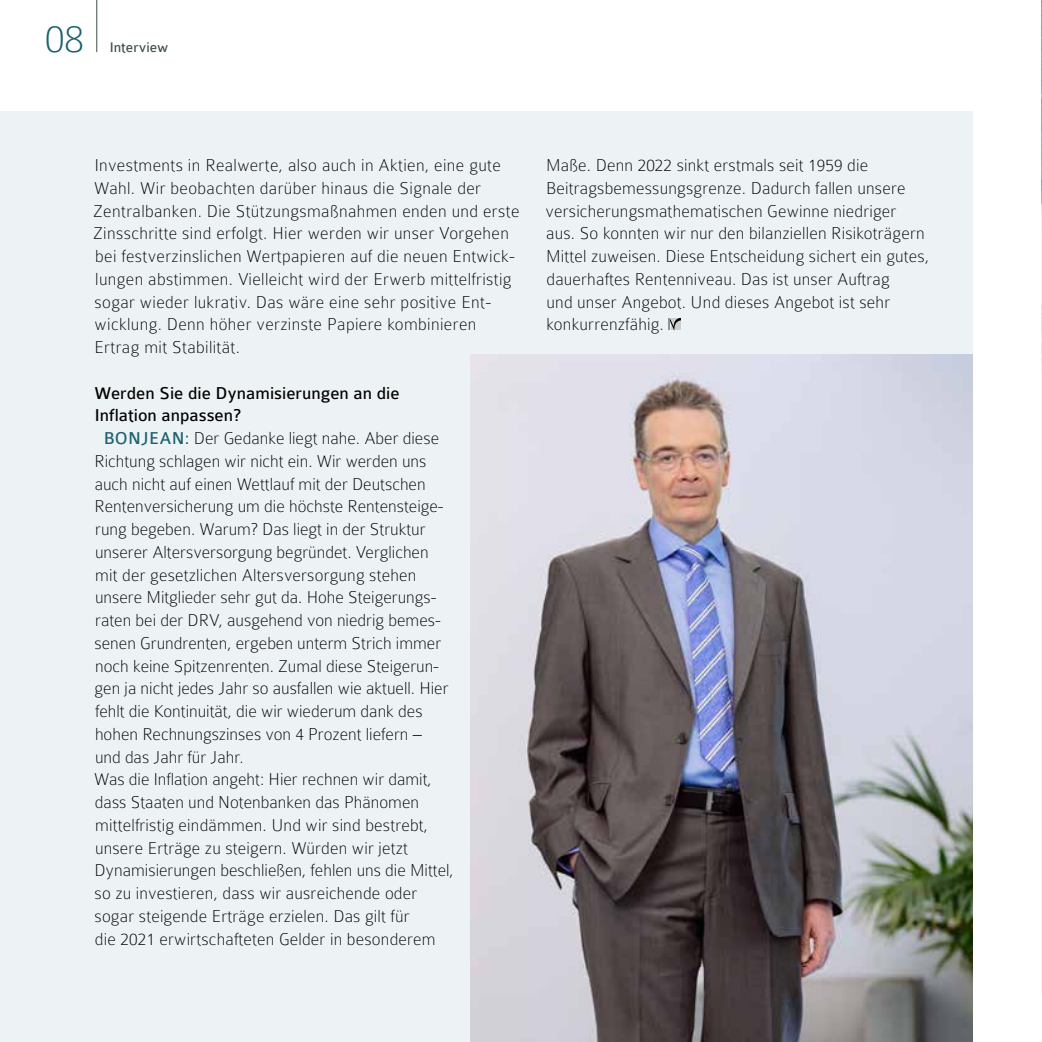
<style>
.page{position:relative;width:1042px;height:1042px;background:#fff}
.page>*{position:absolute;margin:0;border:0;box-sizing:border-box;transform-origin:0 0}
.t1{font:100 42px "Colaborate";color:#1c616f}
.t2{font:100 18.38px/22.8px "Colaborate";letter-spacing:.01em;color:#000}
.t3{font:18.38px "Colaborate";color:#000}
.t4{font:14.88px "Colaborate";color:#3e4d4c}
.s1{font-weight:400;color:#1c616f}
</style>
<div class="page">
<hr style="left:1041px;top:0;width:1px;height:1042px;background:#edf2f4">
<img style="left:1041px;top:0;width:1px;height:352px">
<hr style="left:1041px;top:512px;width:1px;height:530px;background:#fff">
<div style="left:0;top:112px;width:972px;height:930px;background:#edf2f4"></div>
<hr style="left:96px;top:0;width:1px;height:52px;background:#3e4d4c">
<svg style="left:668px;top:318px;width:13px;height:12px"></svg>
<img style="left:470px;top:354px;width:502px;height:688px">
<h1 class="t1" style="left:45px;top:17px;width:40px">08</h1>
<p class="t4" style="left:110px;top:39px;width:60px">Interview</p>
<p class="t2" style="left:93px;top:154px;width:428px">Investments in Realwerte, also auch in Aktien, eine gute Wahl. Wir beobachten darüber hinaus die Signale der Zentralbanken. Die Stützungsmaßnahmen enden und erste Zinsschritte sind erfolgt. Hier werden wir unser Vorgehen bei festverzinslichen Wertpapieren auf die neuen Entwick&shy;lungen abstimmen. Vielleicht wird der Erwerb mittelfristig sogar wieder lukrativ. Das wäre eine sehr positive Ent&shy;wicklung. Denn höher verzinste Papiere kombinieren Ertrag mit Stabilität.</p>
<p class="t3" style="left:94px;top:383px;width:307px">Werden Sie die Dynamisierungen an die</p>
<p class="t3" style="left:95px;top:406px;width:148px">Inflation anpassen?</p>
<p class="t2" style="left:104px;top:427px;width:337px"><span class="s1">BONJEAN:</span> Der Gedanke liegt nahe. Aber diese</p>
<p class="t2" style="left:94px;top:449px;width:333px">Richtung schlagen wir nicht ein. Wir werden uns</p>
<p class="t2" style="left:95px;top:472px;width:332px">auch nicht auf einen Wettlauf mit der Deutschen</p>
<p class="t2" style="left:94px;top:495px;width:351px">Rentenversicherung um die höchste Rentensteige-</p>
<p class="t2" style="left:95px;top:518px;width:332px">rung begeben. Warum? Das liegt in der Struktur</p>
<p class="t2" style="left:95px;top:540px;width:335px">unserer Altersversorgung begründet. Verglichen</p>
<p class="t2" style="left:95px;top:563px;width:323px">mit der gesetzlichen Altersversorgung stehen</p>
<p class="t2" style="left:95px;top:586px;width:343px">unsere Mitglieder sehr gut da. Hohe Steigerungs-</p>
<p class="t2" style="left:95px;top:609px;width:347px">raten bei der DRV, ausgehend von niedrig bemes-</p>
<p class="t2" style="left:95px;top:631px;width:348px">senen Grundrenten, ergeben unterm Strich immer</p>
<p class="t2" style="left:95px;top:654px;width:345px">noch keine Spitzenrenten. Zumal diese Steigerun-</p>
<p class="t2" style="left:95px;top:677px;width:355px">gen ja nicht jedes Jahr so ausfallen wie aktuell. Hier</p>
<p class="t2" style="left:95px;top:700px;width:329px">fehlt die Kontinuität, die wir wiederum dank des</p>
<p class="t2" style="left:95px;top:722px;width:328px">hohen Rechnungszinses von 4 Prozent liefern –</p>
<p class="t2" style="left:95px;top:745px;width:150px">und das Jahr für Jahr.</p>
<p class="t2" style="left:94px;top:768px;width:339px">Was die Inflation angeht: Hier rechnen wir damit,</p>
<p class="t2" style="left:95px;top:791px;width:326px">dass Staaten und Notenbanken das Phänomen</p>
<p class="t2" style="left:95px;top:813px;width:334px">mittelfristig eindämmen. Und wir sind bestrebt,</p>
<p class="t2" style="left:95px;top:836px;width:314px">unsere Erträge zu steigern. Würden wir jetzt</p>
<p class="t2" style="left:94px;top:859px;width:361px">Dynamisierungen beschließen, fehlen uns die Mittel,</p>
<p class="t2" style="left:95px;top:882px;width:324px">so zu investieren, dass wir ausreichende oder</p>
<p class="t2" style="left:95px;top:904px;width:317px">sogar steigende Erträge erzielen. Das gilt für</p>
<p class="t2" style="left:95px;top:927px;width:342px">die 2021 erwirtschafteten Gelder in besonderem</p>
<p class="t2" style="left:546px;top:154px;width:385px">Maße. Denn 2022 sinkt erstmals seit 1959 die Beitragsbemessungsgrenze. Dadurch fallen unsere versicherungsmathematischen Gewinne niedriger aus. So konnten wir nur den bilanziellen Risikoträgern Mittel zuweisen. Diese Entscheidung sichert ein gutes, dauerhaftes Rentenniveau. Das ist unser Auftrag<br>und unser Angebot. Und dieses Angebot ist sehr konkurrenzfähig.</p>
</div>
